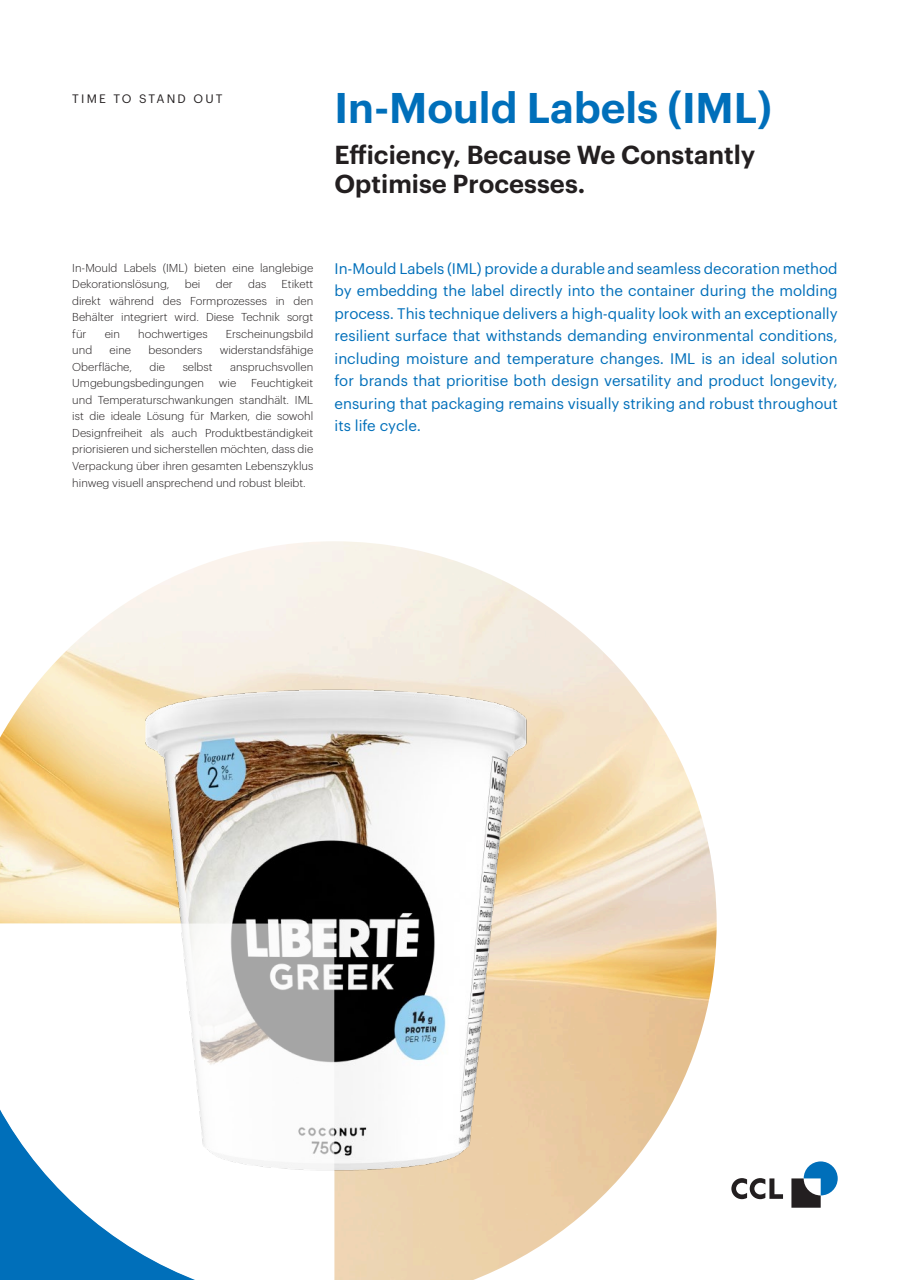
<style>
.page{position:relative;width:910px;height:1280px;background:#fff}
.page>*{position:absolute;margin:0;border:0;box-sizing:border-box;transform-origin:0 0}
.t1{font:600 42px "Graphik";color:#006fba}
.t2{font:600 25.5px/28.5px "Graphik";color:#231f20}
.t3{font:15px/22.5px "Graphik";color:#006fba;text-align:justify}
.t4{font:12px "Graphik";letter-spacing:.18em;color:#231f20}
.t5{font:300 11.25px/16.5px "Graphik";color:#231f20;text-align:justify}
</style>
<div class="page">
<svg style="left:731px;top:1178px;width:52px;height:21px"></svg>
<svg style="left:791px;top:1161px;width:47px;height:47px"></svg>
<img style="left:0;top:541px;width:717px;height:739px">
<img style="left:93px;top:674px;width:499px;height:512px">
<svg style="left:0;top:923px;width:334px;height:357px"></svg>
<p class="t4" style="left:72px;top:90px;width:152px">TIME TO STAND OUT</p>
<h1 class="t1" style="left:334px;top:76px;width:439px">In-Mould Labels (IML)</h1>
<h2 class="t2" style="left:334px;top:139px;width:422px">Efficiency, Because We Constantly<br>Optimise Processes.</h2>
<p class="t5" style="left:72px;top:259px;width:242px">In-Mould Labels (IML) bieten eine langlebige<br>Dekorationslösung,</p>
<p class="t5" style="left:72px;top:275px;width:242px;text-indent:209px">Etikett direkt während des Formprozesses in den Behälter integriert wird. Diese Technik sorgt für</p>
<p class="t5" style="left:185px;top:275px;width:17px">bei</p>
<p class="t5" style="left:216px;top:275px;width:19px">der</p>
<p class="t5" style="left:248px;top:275px;width:20px">das</p>
<p class="t5" style="left:105px;top:325px;width:17px">ein</p>
<p class="t5" style="left:138px;top:325px;width:71px">hochwertiges</p>
<p class="t5" style="left:226px;top:325px;width:89px">Erscheinungsbild</p>
<p class="t5" style="left:72px;top:341px;width:21px">und</p>
<p class="t5" style="left:110px;top:341px;width:23px">eine</p>
<p class="t5" style="left:149px;top:341px;width:55px">besonders</p>
<p class="t5" style="left:220px;top:341px;width:95px">widerstandsfähige</p>
<p class="t5" style="left:72px;top:358px;width:61px">Oberfläche,</p>
<p class="t5" style="left:150px;top:358px;width:17px">die</p>
<p class="t5" style="left:183px;top:358px;width:31px">selbst</p>
<p class="t5" style="left:230px;top:358px;width:85px">anspruchsvollen</p>
<p class="t5" style="left:72px;top:374px;width:133px">Umgebungsbedingungen</p>
<p class="t5" style="left:219px;top:374px;width:19px">wie</p>
<p class="t5" style="left:72px;top:374px;width:242px;text-indent:179px">Feuchtigkeit und Temperaturschwankungen standhält. IML ist die ideale Lösung für Marken, die sowohl Designfreiheit als auch Produktbeständigkeit priorisieren und sicherstellen möchten, dass die Verpackung über ihren gesamten Lebenszyklus hinweg visuell ansprechend und robust bleibt.</p>
<p class="t3" style="left:334px;top:256px;width:505px">In-Mould Labels (IML) provide a durable and seamless decoration method by embedding the label directly into the container during the molding process. This technique delivers a high-quality look with an exceptionally resilient surface that withstands demanding environmental conditions, including moisture and temperature changes. IML is an ideal solution for brands that prioritise both design versatility and product longevity, ensuring that packaging remains visually striking and robust throughout its life cycle.</p>
</div>
